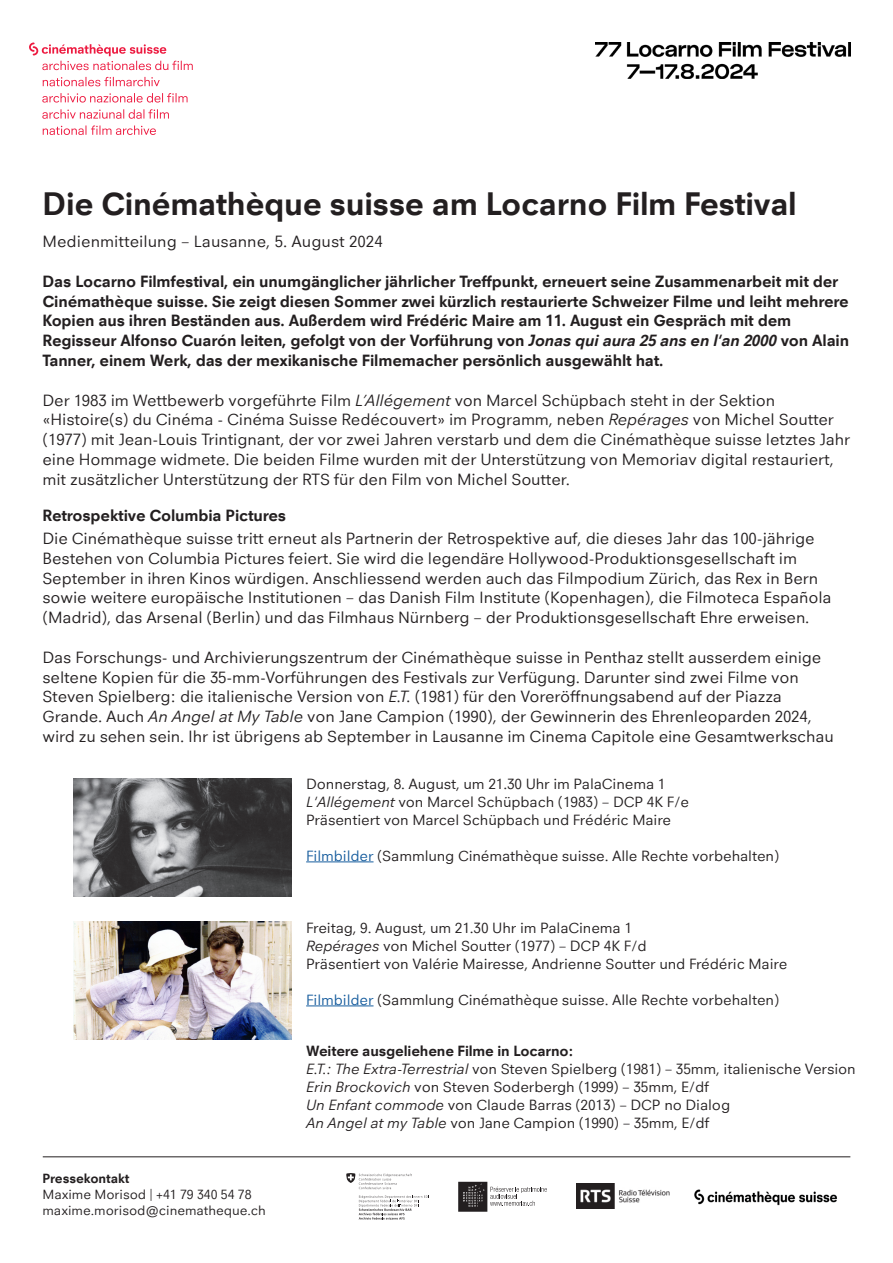
<style>
.page{position:relative;width:893px;height:1263px;background:#fff}
.page>*{position:absolute;margin:0;border:0;box-sizing:border-box;transform-origin:0 0}
.t1{font:700 33px "Neuzeit Office";letter-spacing:-.01em;color:#231f20}
.t2{font:16.5px/19.8px "Neuzeit Office";letter-spacing:-.01em;color:#231f20}
.t3{font:700 16.5px/19.8px "Neuzeit Office";letter-spacing:-.01em;color:#231f20}
.t4{font:15px "Neuzeit Office";letter-spacing:-.01em;color:#231f20}
.t5{font:700 15px "Neuzeit Office";letter-spacing:-.01em;color:#231f20}
.t6{font:13.5px "Neuzeit Office";letter-spacing:-.005em;color:#231f20}
.t7{font:700 13.5px "Neuzeit Office";letter-spacing:-.005em;color:#231f20}
.s1{font-style:italic}
.s2{color:#175d9e}
</style>
<div class="page">
<svg style="left:29px;top:43px;width:164px;height:92px"></svg>
<hr style="left:43px;top:1156px;width:807px;height:1px;background:#231f20">
<svg style="left:458px;top:1182px;width:89px;height:30px"></svg>
<img style="left:694px;top:1189px;width:143px;height:16px">
<svg style="left:359px;top:1195px;width:70px;height:24px"></svg>
<svg style="left:346px;top:1173px;width:66px;height:16px"></svg>
<img style="left:595px;top:43px;width:255px;height:36px">
<img style="left:576px;top:1183px;width:94px;height:26px">
<hr style="left:306px;top:861px;width:68px;height:1px;background:#175d9e">
<hr style="left:306px;top:1005px;width:68px;height:1px;background:#175d9e">
<img style="left:73px;top:778px;width:218px;height:118px">
<img style="left:73px;top:921px;width:218px;height:118px">
<p class="t1" style="left:43px;top:185px;width:756px">Die Cinémathèque suisse am Locarno Film Festival</p>
<p class="t2" style="left:43px;top:232px;width:342px">Medienmitteilung – Lausanne, 5. August 2024</p>
<p class="t3" style="left:43px;top:271px;width:808px">Das Locarno Filmfestival, ein unumgänglicher jährlicher Treffpunkt, erneuert seine Zusammenarbeit mit der Cinémathèque suisse. Sie zeigt diesen Sommer zwei kürzlich restaurierte Schweizer Filme und leiht mehrere Kopien aus ihren Beständen aus. Außerdem wird Frédéric Maire am 11. August ein Gespräch mit dem Regisseur Alfonso Cuarón leiten, gefolgt von der Vorführung von <span class="s1">Jonas qui aura 25 ans en l'an 2000</span> von Alain Tanner, einem Werk, das der mexikanische Filmemacher persönlich ausgewählt hat.</p>
<p class="t2" style="left:43px;top:390px;width:809px">Der 1983 im Wettbewerb vorgeführte Film <span class="s1">L’Allégement</span> von Marcel Schüpbach steht in der Sektion «Histoire(s) du Cinéma - Cinéma Suisse Redécouvert» im Programm, neben <span class="s1">Repérages</span> von Michel Soutter (1977) mit Jean-Louis Trintignant, der vor zwei Jahren verstarb und dem die Cinémathèque suisse letztes Jahr eine Hommage widmete. Die beiden Filme wurden mit der Unterstützung von Memoriav digital restauriert, mit zusätzlicher Unterstützung der RTS für den Film von Michel Soutter.</p>
<p class="t3" style="left:43px;top:506px;width:245px">Retrospektive Columbia Pictures</p>
<p class="t2" style="left:43px;top:528px;width:791px">Die Cinémathèque suisse tritt erneut als Partnerin der Retrospektive auf, die dieses Jahr das 100-jährige Bestehen von Columbia Pictures feiert. Sie wird die legendäre Hollywood-Produktionsgesellschaft im September in ihren Kinos würdigen. Anschliessend werden auch das Filmpodium Zürich, das Rex in Bern sowie weitere europäische Institutionen – das Danish Film Institute (Kopenhagen), die Filmoteca Española (Madrid), das Arsenal (Berlin) und das Filmhaus Nürnberg – der Produktionsgesellschaft Ehre erweisen.</p>
<p class="t2" style="left:43px;top:647px;width:793px">Das Forschungs- und Archivierungszentrum der Cinémathèque suisse in Penthaz stellt ausserdem einige seltene Kopien für die 35-mm-Vorführungen des Festivals zur Verfügung. Darunter sind zwei Filme von Steven Spielberg: die italienische Version von <span class="s1">E.T.</span> (1981) für den Voreröffnungsabend auf der Piazza Grande. Auch <span class="s1">An Angel at My Table</span> von Jane Campion (1990), der Gewinnerin des Ehrenleoparden 2024, wird zu sehen sein. Ihr ist übrigens ab September in Lausanne im Cinema Capitole eine Gesamtwerkschau</p>
<p class="t4" style="left:306px;top:775px;width:361px">Donnerstag, 8. August, um 21.30 Uhr im PalaCinema 1</p>
<p class="t4" style="left:306px;top:793px;width:384px"><span class="s1">L'Allégement</span> von Marcel Schüpbach (1983) – DCP 4K F/e</p>
<p class="t4" style="left:306px;top:811px;width:367px">Präsentiert von Marcel Schüpbach und Frédéric Maire</p>
<p class="t4" style="left:306px;top:847px;width:475px"><span class="s2">Filmbilder</span> (Sammlung Cinémathèque suisse. Alle Rechte vorbehalten)</p>
<p class="t7" style="left:43px;top:1170px;width:89px">Pressekontakt</p>
<p class="t6" style="left:43px;top:1186px;width:211px">Maxime Morisod | +41 79 340 54 78</p>
<p class="t6" style="left:43px;top:1203px;width:225px">maxime.morisod@cinematheque.ch</p>
<p class="t4" style="left:306px;top:919px;width:327px">Freitag, 9. August, um 21.30 Uhr im PalaCinema 1</p>
<p class="t4" style="left:306px;top:937px;width:342px"><span class="s1">Repérages</span> von Michel Soutter (1977) – DCP 4K F/d</p>
<p class="t4" style="left:306px;top:955px;width:483px">Präsentiert von Valérie Mairesse, Andrienne Soutter und Frédéric Maire</p>
<p class="t4" style="left:306px;top:991px;width:475px"><span class="s2">Filmbilder</span> (Sammlung Cinémathèque suisse. Alle Rechte vorbehalten)</p>
<p class="t5" style="left:306px;top:1042px;width:269px">Weitere ausgeliehene Filme in Locarno:</p>
<p class="t4" style="left:306px;top:1060px;width:551px"><span class="s1">E.T.: The Extra-Terrestrial</span> von Steven Spielberg (1981) – 35mm, italienische Version</p>
<p class="t4" style="left:306px;top:1078px;width:404px"><span class="s1">Erin Brockovich</span> von Steven Soderbergh (1999) – 35mm, E/df</p>
<p class="t4" style="left:306px;top:1096px;width:426px"><span class="s1">Un Enfant commode</span> von Claude Barras (2013) – DCP no Dialog</p>
<p class="t4" style="left:306px;top:1114px;width:405px"><span class="s1">An Angel at my Table</span> von Jane Campion (1990) – 35mm, E/df</p>
</div>
